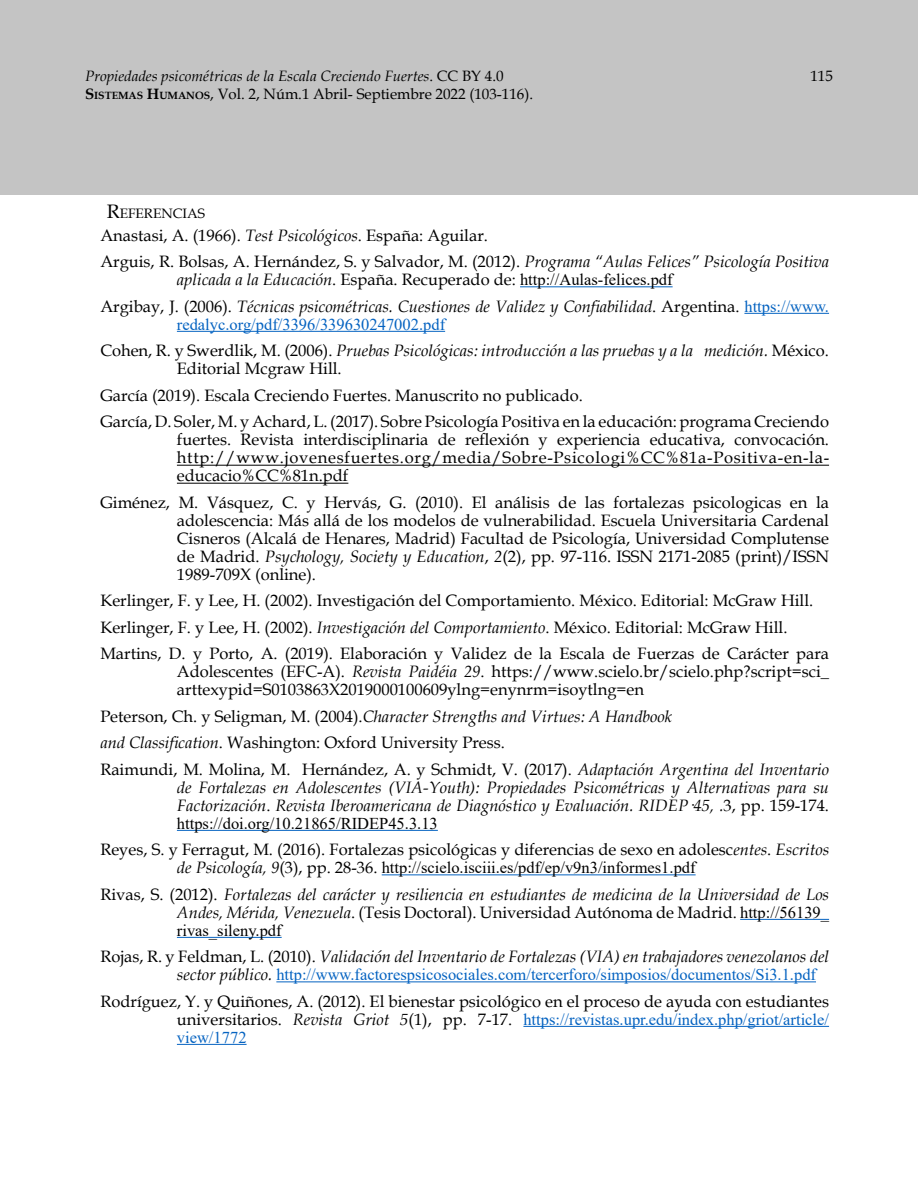
<style>
.page{position:relative;width:918px;height:1188px;background:#fff}
.page>*{position:absolute;margin:0;border:0;box-sizing:border-box;transform-origin:0 0}
.t1{font:16.5px/18px "Book Antiqua";color:#000}
.t2{font:italic 16.5px/18px "Book Antiqua";color:#000}
.t3{font:16.5px/18px "Times New Roman";color:#0563c1}
.t4{font:16.5px "Times New Roman";color:#000}
.t5{font:italic 15px/18px "Book Antiqua";color:#000}
.t6{font:15px "Book Antiqua";color:#000}
.t7{font:13.65px "Book Antiqua";color:#000}
.s1{font-style:normal}
.s2{font-weight:700;font-style:normal}
.s3{font-weight:700;font-style:normal;font-size:10.5px}
.s4{font-size:19.5px}
.s5{font-style:italic}
.s6{font-family:"Book Antiqua";font-style:italic}
.s7{font-family:"Book Antiqua"}
.s8{font-family:"Times New Roman";font-style:normal;color:#0563c1}
.s9{font-family:"Times New Roman";font-style:normal}
.s10{font-family:"Book Antiqua";font-style:italic;color:#000}
.s11{font-family:"Book Antiqua";color:#000}
</style>
<div class="page">
<div style="left:1px;top:0;width:917px;height:195px;background:#c4c4c4"></div>
<hr style="left:520px;top:286px;width:153px;height:1px;background:#0563c1">
<hr style="left:744px;top:313px;width:85px;height:1px;background:#0563c1">
<hr style="left:177px;top:331px;width:268px;height:1px;background:#0563c1">
<hr style="left:177px;top:465px;width:652px;height:1px;background:#000">
<hr style="left:177px;top:483px;width:171px;height:1px;background:#000">
<hr style="left:177px;top:830px;width:261px;height:1px;background:#0563c1">
<hr style="left:382px;top:874px;width:314px;height:1px;background:#0563c1">
<hr style="left:740px;top:919px;width:89px;height:1px;background:#0563c1">
<hr style="left:177px;top:937px;width:105px;height:1px;background:#0563c1">
<hr style="left:276px;top:981px;width:540px;height:1px;background:#0563c1">
<hr style="left:523px;top:1026px;width:306px;height:1px;background:#0563c1">
<hr style="left:177px;top:1044px;width:70px;height:1px;background:#0563c1">
<p class="t5" style="left:85px;top:67px;width:450px">Propiedades psicométricas de la Escala Creciendo Fuertes<span class="s1">. CC BY 4.0<br></span><span class="s2">S</span><span class="s3">ISTEMAS</span> <span class="s2">H</span><span class="s3">UMANOS</span><span class="s1">, Vol. 2, Núm.1 Abril- Septiembre 2022 (103-116).</span></p>
<p class="t6" style="left:810px;top:66px;width:24px">115</p>
<p class="t7" style="left:107px;top:204px;width:100px"><span class="s4">R</span>EFERENCIAS</p>
<p class="t1" style="left:100px;top:221px;width:730px;line-height:26.5px">Anastasi, A. (1966). <span class="s5">Test Psicológicos</span>. España: Aguilar.<br>Arguis, R. Bolsas, A. Hernández, S. y Salvador, M. (2012). <span class="s5">Programa “Aulas Felices” Psicología Positiva</span></p>
<p class="t4" style="left:177px;top:268px;width:497px"><span class="s6">aplicada a la Educación</span><span class="s7">. España. Recuperado de:</span> http://Aulas-felices.pdf</p>
<p class="t2" style="left:100px;top:296px;width:730px"><span class="s1">Argibay, J. (2006).</span> Técnicas psicométricas. Cuestiones de Validez y Confiabilidad<span class="s1">. Argentina.</span> <span class="s8">https://www.</span></p>
<p class="t3" style="left:177px;top:314px;width:270px">redalyc.org/pdf/3396/339630247002.pdf</p>
<p class="t2" style="left:177px;top:341px;width:654px;text-indent:-77px"><span class="s1">Cohen, R. y Swerdlik, M. (2006).</span> Pruebas Psicológicas: introducción a las pruebas y a la medición. <span class="s1">México.<br>Editorial Mcgraw Hill.</span></p>
<p class="t1" style="left:100px;top:381px;width:730px;line-height:26.5px">García (2019). Escala Creciendo Fuertes. Manuscrito no publicado.<br>García, D. Soler, M. y Achard, L. (2017). Sobre Psicología Positiva en la educación: programa Creciendo</p>
<p class="t1" style="left:177px;top:430px;width:654px;text-align:justify">fuertes. Revista interdisciplinaria de reflexión y experiencia educativa, convocación. http://www.jovenesfuertes.org/media/Sobre-Psicologi%CC%81a-Positiva-en-la&shy;educacio%CC%81n.pdf</p>
<p class="t1" style="left:177px;top:493px;width:654px;text-align:justify;text-indent:-77px">Giménez, M. Vásquez, C. y Hervás, G. (2010). El análisis de las fortalezas psicologicas en la adolescencia: Más allá de los modelos de vulnerabilidad. Escuela Universitaria Cardenal Cisneros (Alcalá de Henares, Madrid) Facultad de Psicología, Universidad Complutense de Madrid. <span class="s5">Psychology, Society y Education</span>, <span class="s5">2</span>(2), pp. 97-116. ISSN 2171-2085 (print)/ISSN 1989-709X (online).</p>
<p class="t1" style="left:100px;top:587px;width:730px;line-height:26.5px">Kerlinger, F. y Lee, H. (2002). Investigación del Comportamiento. México. Editorial: McGraw Hill.<br>Kerlinger, F. y Lee, H. (2002). <span class="s5">Investigación del Comportamiento</span>. México. Editorial: McGraw Hill.<br>Martins, D. y Porto, A. (2019). Elaboración y Validez de la Escala de Fuerzas de Carácter para</p>
<p class="t1" style="left:177px;top:662px;width:654px">Adolescentes (EFC-A). <span class="s5">Revista Paidéia 29</span>. https://www.scielo.br/scielo.php?script=sci_ arttexypid=S0103863X2019000100609ylng=enynrm=isoytlng=en</p>
<p class="t1" style="left:100px;top:702px;width:730px;line-height:26.5px">Peterson, Ch. y Seligman, M. (2004).<span class="s5">Character Strengths and Virtues: A Handbook<br>and Classification</span>. Washington: Oxford University Press.<br>Raimundi, M. Molina, M. Hernández, A. y Schmidt, V. (2017). <span class="s5">Adaptación Argentina del Inventario</span></p>
<p class="t2" style="left:177px;top:777px;width:654px">de Fortalezas en Adolescentes (VIA-Youth): Propiedades Psicométricas y Alternativas para su<br>Factorización<span class="s1">.</span> Revista Iberoamericana de Diagnóstico y Evaluación. RIDEP<span class="s1">·</span>45, .<span class="s1">3, pp. 159-174.</span></p>
<p class="t4" style="left:177px;top:811px;width:262px">https://doi.org/10.21865/RIDEP45.3.13</p>
<p class="t1" style="left:100px;top:840px;width:730px">Reyes, S. y Ferragut, M. (2016). Fortalezas psicológicas y diferencias de sexo en adolesc<span class="s5">entes</span>. <span class="s5">Escritos</span></p>
<p class="t4" style="left:177px;top:856px;width:520px"><span class="s6">de Psicología, 9</span><span class="s7">(3), pp. 28-36.</span> http://scielo.isciii.es/pdf/ep/v9n3/informes1.pdf</p>
<p class="t2" style="left:100px;top:884px;width:730px;text-align:right"><span class="s1">Rivas, S. (2012).</span> Fortalezas del carácter y resiliencia en estudiantes de medicina de la Universidad de Los<br>Andes, Mérida, Venezuela<span class="s1">. (Tesis Doctoral). Universidad Autónoma de Madrid.</span> <span class="s9">http://56139_</span></p>
<p class="t4" style="left:177px;top:918px;width:106px">rivas_sileny.pdf</p>
<p class="t2" style="left:100px;top:947px;width:730px"><span class="s1">Rojas, R. y Feldman, L. (2010).</span> Validación del Inventario de Fortalezas (VIA) en trabajadores venezolanos del</p>
<p class="t3" style="left:177px;top:965px;width:641px"><span class="s10">sector público.</span> http://www.factorespsicosociales.com/tercerforo/simposios/documentos/Si3.1.pdf</p>
<p class="t1" style="left:100px;top:992px;width:730px">Rodríguez, Y. y Quiñones, A. (2012). El bienestar psicológico en el proceso de ayuda con estudiantes</p>
<p class="t3" style="left:177px;top:1009px;width:654px"><span class="s11">universitarios.</span> <span class="s10">Revista Griot 5</span><span class="s11">(1), pp. 7-17.</span> https://revistas.upr.edu/index.php/griot/article/ view/1772</p>
</div>
